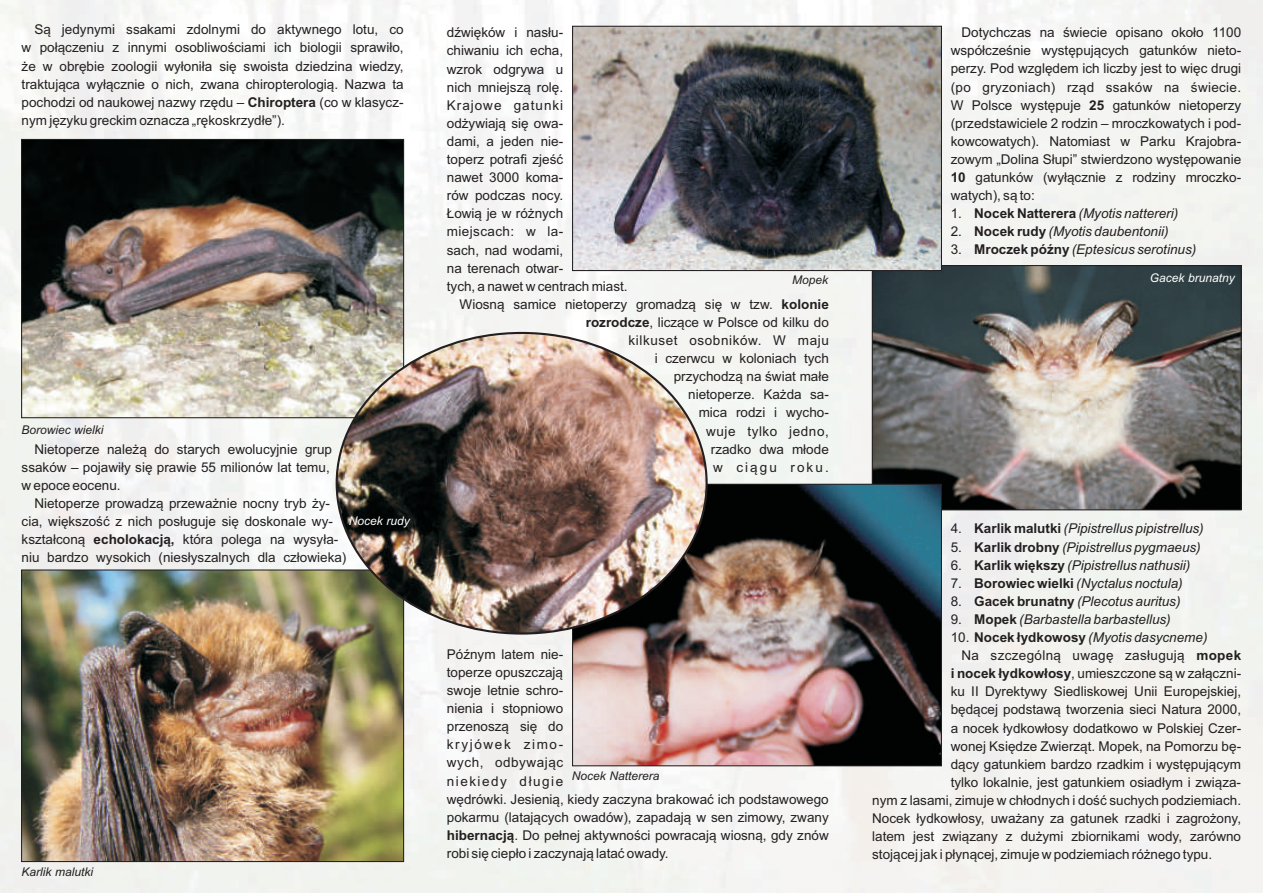
<style>
.page{position:relative;width:1263px;height:893px;background:#fff}
.page>*{position:absolute;margin:0;border:0;box-sizing:border-box;transform-origin:0 0}
.t1{font:13.5px/18.1px "Arial";color:#231f20}
.t2{font:italic 13.5px "Arial";color:#231f20}
.t3{font:13.5px "Arial";letter-spacing:.025em;color:#231f20}
.t4{font:13.5px "Arial";letter-spacing:.045em;color:#231f20}
.t5{font:13.5px "Arial";letter-spacing:.04em;color:#231f20}
.t6{font:13.5px "Arial";letter-spacing:.075em;color:#231f20}
.t7{font:13.5px "Arial";letter-spacing:.03em;color:#231f20}
.t8{font:13.5px "Arial";letter-spacing:.155em;color:#231f20}
.t9{font:italic 12px "Arial";color:#231f20}
.t10{font:italic 12px "Arial";color:#fff}
.s1{font-weight:700}
.s2{font-style:normal}
.s3{font-weight:700;font-style:normal}
</style>
<div class="page">
<img style="left:0;top:0;width:1263px;height:893px">
<img style="left:23px;top:141px;width:379px;height:275px">
<div style="left:21px;top:139px;width:383px;height:279px;border:1px solid #231f20"></div>
<img style="left:874px;top:267px;width:366px;height:241px">
<div style="left:872px;top:265px;width:370px;height:245px;border:1px solid #231f20"></div>
<img style="left:574px;top:486px;width:366px;height:278px">
<img style="left:23px;top:571px;width:379px;height:289px">
<div style="left:21px;top:569px;width:383px;height:293px;border:1px solid #231f20"></div>
<img style="left:337px;top:333px;width:370px;height:300px;border-radius:50%">
<img style="left:574px;top:28px;width:366px;height:241px">
<div style="left:572px;top:26px;width:370px;height:245px;border:1px solid #231f20"></div>
<p class="t1" style="left:22px;top:22px;width:383px;text-align:justify;text-indent:13px">Są jedynymi ssakami zdolnymi do aktywnego lotu, co w połączeniu z innymi osobliwościami ich biologii sprawiło, że w obrębie zoologii wyłoniła się swoista dziedzina wiedzy, traktująca wyłącznie o nich, zwana chiropterologią. Nazwa ta pochodzi od naukowej nazwy rzędu – <span class="s1">Chiroptera</span> (co w klasycz&shy;nym języku greckim oznacza „rękoskrzydłe”).</p>
<p class="t9" style="left:22px;top:426px;width:84px">Borowiec wielki</p>
<p class="t1" style="left:22px;top:441px;width:312px;text-indent:13px">Nietoperze należą do starych ewolucyjnie grup ssaków – pojawiły się prawie 55 milionów lat temu, w epoce eocenu.</p>
<p class="t1" style="left:22px;top:495px;width:326px;text-indent:13px">Nietoperze prowadzą przeważnie nocny tryb ży&shy;cia, większość z nich posługuje się doskonale wy&shy;kształconą <span class="s1">echolokacją,</span> która polega na wysyła&shy;niu bardzo wysokich (niesłyszalnych dla człowieka)</p>
<p class="t10" style="left:349px;top:516px;width:63px">Nocek rudy</p>
<p class="t9" style="left:22px;top:867px;width:73px">Karlik malutki</p>
<p class="t1" style="left:447px;top:25px;width:118px">dźwięków i nasłu-</p>
<p class="t1" style="left:447px;top:43px;width:118px">chiwaniu ich echa,</p>
<p class="t1" style="left:447px;top:61px;width:118px">wzrok odgrywa u</p>
<p class="t1" style="left:447px;top:79px;width:118px">nich mniejszą rolę.</p>
<p class="t6" style="left:447px;top:100px;width:118px">Krajowe gatunki</p>
<p class="t1" style="left:447px;top:115px;width:118px">odżywiają się owa-</p>
<p class="t1" style="left:447px;top:133px;width:118px">dami, a jeden nie-</p>
<p class="t1" style="left:447px;top:152px;width:118px">toperz potrafi zjeść</p>
<p class="t1" style="left:447px;top:170px;width:118px">nawet 3000 koma-</p>
<p class="t1" style="left:447px;top:188px;width:118px">rów podczas nocy.</p>
<p class="t1" style="left:447px;top:206px;width:118px">Łowią je w różnych</p>
<p class="t7" style="left:447px;top:227px;width:118px">miejscach: w la-</p>
<p class="t1" style="left:447px;top:242px;width:118px">sach, nad wodami,</p>
<p class="t1" style="left:447px;top:260px;width:118px">na terenach otwar-</p>
<p class="t1" style="left:447px;top:278px;width:182px">tych, a nawet w centrach miast.</p>
<p class="t1" style="left:460px;top:296px;width:371px">Wiosną samice nietoperzy gromadzą się w tzw. <span class="s1">kolonie</span></p>
<p class="t1" style="left:586px;top:314px;width:245px"><span class="s1">rozrodcze</span>, liczące w Polsce od kilku do</p>
<p class="t4" style="left:628px;top:335px;width:202px">kilkuset osobników. W maju</p>
<p class="t1" style="left:655px;top:351px;width:175px">i czerwcu w koloniach tych</p>
<p class="t1" style="left:674px;top:369px;width:157px">przychodzą na świat małe</p>
<p class="t1" style="left:688px;top:387px;width:142px">nietoperze. Każda sa-</p>
<p class="t1" style="left:699px;top:405px;width:132px">mica rodzi i wycho-</p>
<p class="t5" style="left:706px;top:426px;width:124px">wuje tylko jedno,</p>
<p class="t1" style="left:711px;top:441px;width:119px">rzadko dwa młode</p>
<p class="t8" style="left:713px;top:462px;width:117px">w ciągu roku.</p>
<p class="t9" style="left:792px;top:275px;width:38px">Mopek</p>
<p class="t1" style="left:447px;top:646px;width:383px">Późnym latem nie-<br>toperze opuszczają<br>swoje letnie schro-<br>nienia i stopniowo<br>przenoszą się do<br>kryjówek zimo-<br>wych, odbywając<br>niekiedy długie<br>wędrówki. Jesienią, kiedy zaczyna brakować ich podstawowego pokarmu (latających owadów), zapadają w sen zimowy, zwany <span class="s1">hibernacją</span>. Do pełnej aktywności powracają wiosną, gdy znów robi się ciepło i zaczynają latać owady.</p>
<p class="t9" style="left:572px;top:771px;width:89px">Nocek Natterera</p>
<p class="t1" style="left:951px;top:25px;width:292px;text-align:justify;text-indent:11px">Dotychczas na świecie opisano około 1100 współcześnie występujących gatunków nieto&shy;perzy. Pod względem ich liczby jest to więc drugi (po gryzoniach) rząd ssaków na świecie.<br>W Polsce występuje <span class="s1">25</span> gatunków nietoperzy (przedstawiciele 2 rodzin – mroczkowatych i pod&shy;kowcowatych). Natomiast w Parku Krajobra&shy;zowym „Dolina Słupi” stwierdzono występowanie <span class="s1">10</span> gatunków (wyłącznie z rodziny mroczko&shy;watych), są to:</p>
<p class="t2" style="left:951px;top:208px;width:229px"><span class="s2">1.</span> <span class="s3">Nocek Natterera</span> (Myotis nattereri)</p>
<p class="t2" style="left:951px;top:226px;width:219px"><span class="s2">2.</span> <span class="s3">Nocek rudy</span> (Myotis daubentonii)</p>
<p class="t2" style="left:951px;top:245px;width:247px"><span class="s2">3.</span> <span class="s3">Mroczek późny</span> (Eptesicus serotinus)</p>
<p class="t10" style="left:1150px;top:273px;width:86px">Gacek brunatny</p>
<p class="t2" style="left:951px;top:524px;width:255px"><span class="s2">4.</span> <span class="s3">Karlik malutki</span> (Pipistrellus pipistrellus)</p>
<p class="t2" style="left:951px;top:542px;width:252px"><span class="s2">5.</span> <span class="s3">Karlik drobny</span> (Pipistrellus pygmaeus)</p>
<p class="t2" style="left:951px;top:560px;width:241px"><span class="s2">6.</span> <span class="s3">Karlik większy</span> (Pipistrellus nathusii)</p>
<p class="t2" style="left:951px;top:578px;width:234px"><span class="s2">7.</span> <span class="s3">Borowiec wielki</span> (Nyctalus noctula)</p>
<p class="t2" style="left:951px;top:596px;width:231px"><span class="s2">8.</span> <span class="s3">Gacek brunatny</span> (Plecotus auritus)</p>
<p class="t2" style="left:951px;top:614px;width:222px"><span class="s2">9.</span> <span class="s3">Mopek</span> (Barbastella barbastellus)</p>
<p class="t2" style="left:951px;top:632px;width:258px"><span class="s2">10.</span> <span class="s3">Nocek łydkowosy</span> (Myotis dasycneme)</p>
<p class="t3" style="left:961px;top:650px;width:281px">Na szczególną uwagę zasługują <span class="s1">mopek</span></p>
<p class="t1" style="left:951px;top:666px;width:292px"><span class="s1">i nocek łydkowłosy</span>, umieszczone są w załączni-</p>
<p class="t1" style="left:951px;top:684px;width:292px">ku II Dyrektywy Siedliskowej Unii Europejskiej,</p>
<p class="t1" style="left:951px;top:702px;width:292px">będącej podstawą tworzenia sieci Natura 2000,</p>
<p class="t1" style="left:951px;top:720px;width:292px">a nocek łydkowłosy dodatkowo w Polskiej Czer-</p>
<p class="t1" style="left:951px;top:738px;width:292px">wonej Księdze Zwierząt. Mopek, na Pomorzu bę-</p>
<p class="t1" style="left:951px;top:756px;width:292px">dący gatunkiem bardzo rzadkim i występującym</p>
<p class="t1" style="left:951px;top:774px;width:292px">tylko lokalnie, jest gatunkiem osiadłym i związa-</p>
<p class="t1" style="left:872px;top:792px;width:370px">nym z lasami, zimuje w chłodnych i dość suchych podziemiach.</p>
<p class="t1" style="left:872px;top:810px;width:370px">Nocek łydkowłosy, uważany za gatunek rzadki i zagrożony,</p>
<p class="t1" style="left:872px;top:829px;width:370px">latem jest związany z dużymi zbiornikami wody, zarówno</p>
<p class="t1" style="left:872px;top:847px;width:341px">stojącej jak i płynącej, zimuje w podziemiach różnego typu.</p>
</div>
